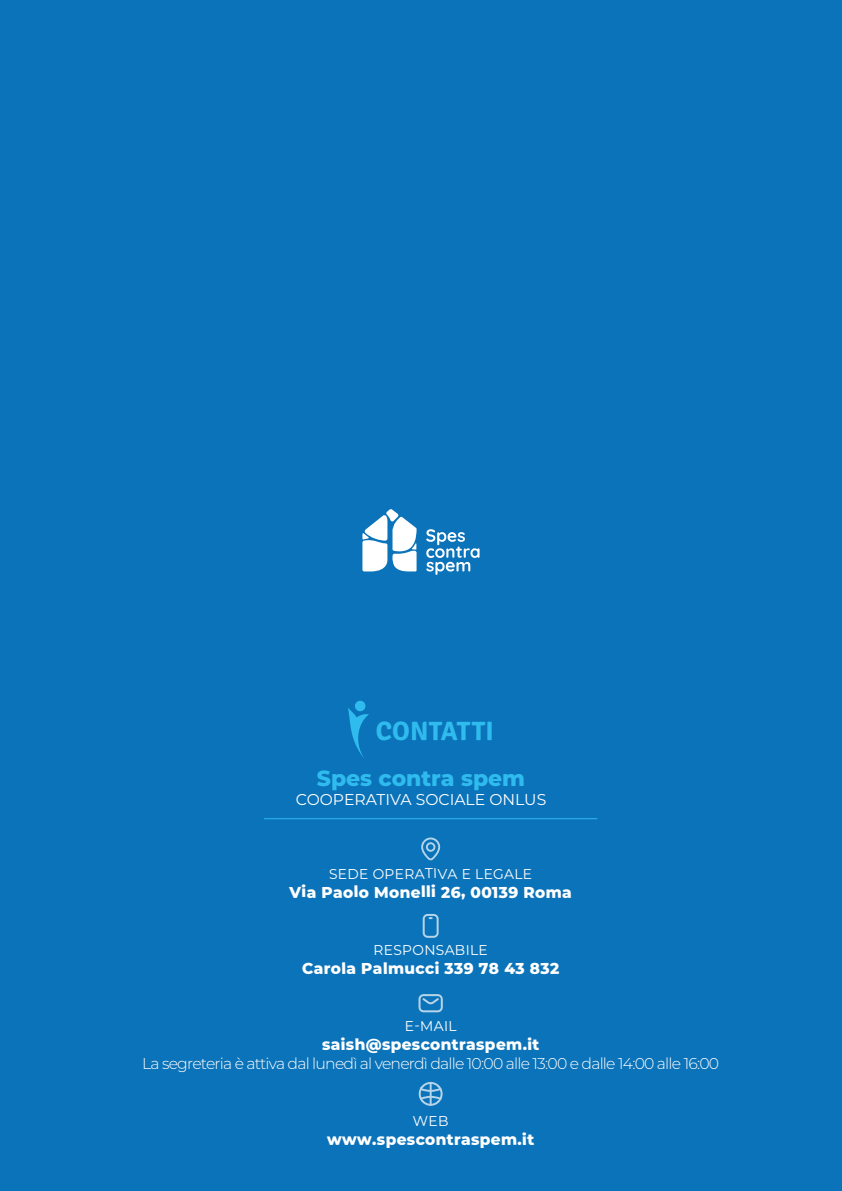
<style>
.page{position:relative;width:842px;height:1191px;background:#0b73b9}
.page>*{position:absolute;margin:0;border:0;box-sizing:border-box;transform-origin:0 0}
.t1{font:700 26.6px "Signika";letter-spacing:.01em;color:#2fbbed}
.t2{font:800 21.9px "Montserrat";color:#2fbbed}
.t3{font:800 15.6px "Montserrat";color:#fff}
.t4{font:300 15.6px "Montserrat";letter-spacing:-.05em;color:#fff}
.t5{font:15.6px "Montserrat";color:#fff}
.t6{font:14.1px "Montserrat";color:#fff}
</style>
<div class="page">
<svg style="left:362px;top:509px;width:55px;height:62px"></svg>
<svg style="left:426px;top:529px;width:53px;height:46px"></svg>
<svg style="left:419px;top:1082px;width:24px;height:23px"></svg>
<hr style="left:430px;top:1082px;width:2px;height:23px;background:#fff">
<svg style="left:418px;top:994px;width:25px;height:18px"></svg>
<svg style="left:423px;top:914px;width:16px;height:23px"></svg>
<svg style="left:421px;top:837px;width:19px;height:23px"></svg>
<svg style="left:348px;top:700px;width:21px;height:58px"></svg>
<hr style="left:264px;top:818px;width:333px;height:1px;background:#2fbbed">
<h1 class="t1" style="left:376px;top:709px;width:120px">CONTATTI</h1>
<h2 class="t2" style="left:317px;top:762px;width:210px">Spes contra spem</h2>
<p class="t5" style="left:296px;top:789px;width:252px">COOPERATIVA SOCIALE ONLUS</p>
<p class="t6" style="left:329px;top:865px;width:205px;rotate:-1deg">SEDE OPERATIVA E LEGALE</p>
<p class="t3" style="left:289px;top:883px;width:284px;rotate:-1deg">Via Paolo Monelli 26, 00139 Roma</p>
<p class="t6" style="left:373px;top:940px;width:116px;rotate:-1deg">RESPONSABILE</p>
<p class="t3" style="left:302px;top:958px;width:259px;rotate:-1deg">Carola Palmucci 339 78 43 832</p>
<p class="t6" style="left:405px;top:1016px;width:53px;rotate:-1deg">E-MAIL</p>
<p class="t3" style="left:322px;top:1034px;width:219px;rotate:-1deg">saish@spescontraspem.it</p>
<p class="t4" style="left:142px;top:1052px;width:579px">La segreteria è attiva dal lunedì al venerdì dalle 10:00 alle 13:00 e dalle 14:00 alle 16:00</p>
<p class="t3" style="left:327px;top:1129px;width:209px;rotate:-1deg">www.spescontraspem.it</p>
</div>
